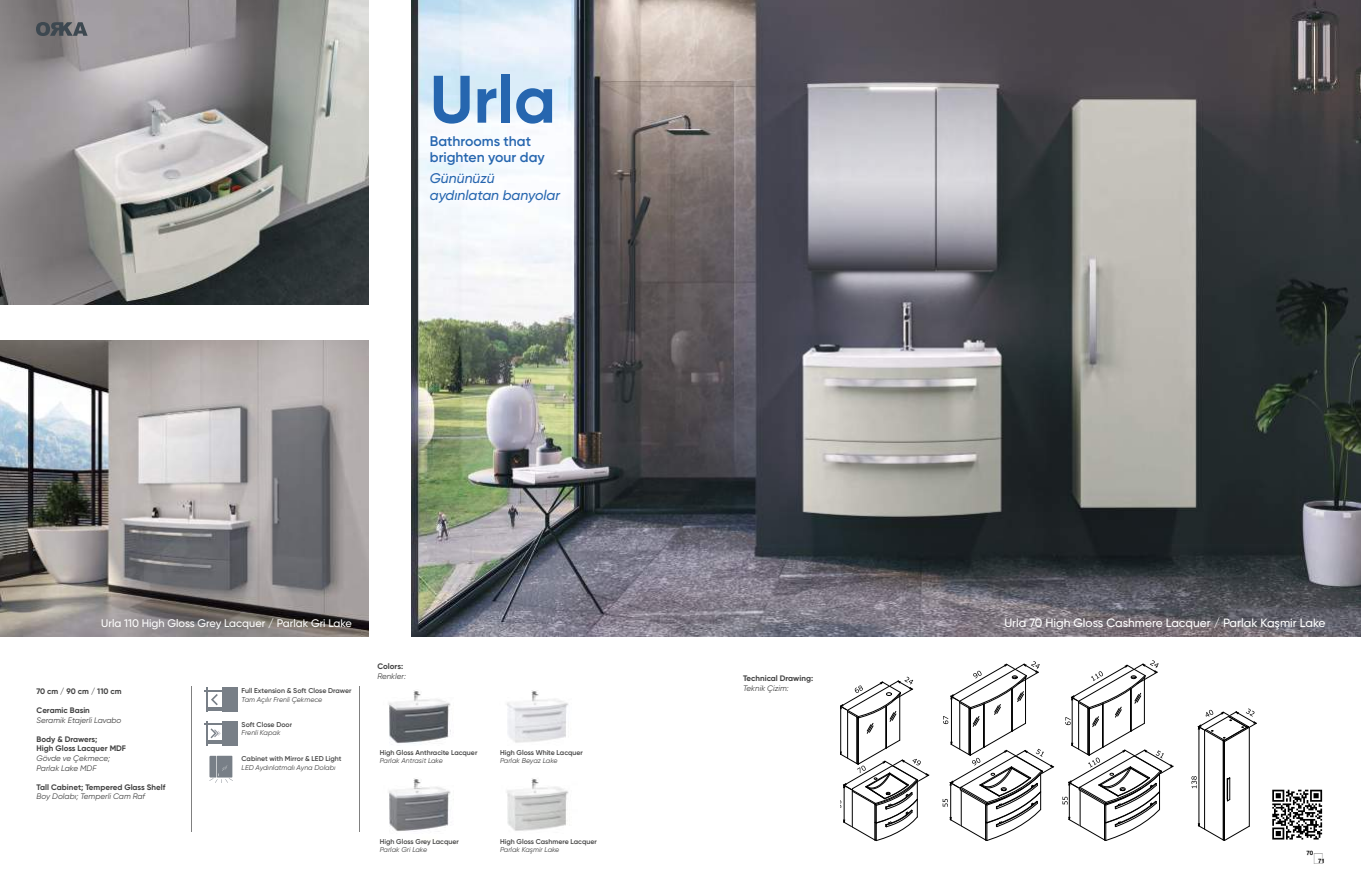
<style>
.page{position:relative;width:1361px;height:879px;background:#fff}
.page>*{position:absolute;margin:0;border:0;box-sizing:border-box;transform-origin:0 0}
.t1{font:700 67px "Gilroy";color:#2666af}
.t2{font:200 21px "Helvetica Neue";color:#000}
.t3{font:600 14px/16.8px "Gilroy";color:#2666af}
.t4{font:italic 500 14px/16.8px "Gilroy";color:#2666af}
.t5{font:500 12px "Gilroy";color:#fff}
.t6{font:500 11px "Gilroy";color:#fff}
.t7{font:700 8px/9.6px "Gilroy";color:#434343}
.t8{font:italic 8px/9.6px "Gilroy";color:#434343}
.t9{font:600 7px "Gilroy";color:#434343}
.t10{font:italic 7px "Gilroy";color:#434343}
.t11{font:700 6px "Helvetica Turk";color:#000}
</style>
<div class="page">
<img style="left:411px;top:0;width:950px;height:636px">
<img style="left:0;top:0;width:368px;height:304px">
<img style="left:0;top:340px;width:368px;height:296px">
<img style="left:388px;top:690px;width:63px;height:54px">
<img style="left:389px;top:778px;width:65px;height:54px">
<img style="left:507px;top:690px;width:62px;height:53px">
<img style="left:507px;top:778px;width:62px;height:53px">
<div style="left:222px;top:687px;width:16px;height:25px;background:#787f87"></div>
<svg style="left:205px;top:687px;width:17px;height:25px"></svg>
<div style="left:222px;top:721px;width:16px;height:24px;background:#787f87"></div>
<svg style="left:205px;top:721px;width:17px;height:24px"></svg>
<hr style="left:191px;top:686px;width:1px;height:145px;background:#808080">
<hr style="left:359px;top:686px;width:1px;height:145px;background:#808080">
<svg style="left:209px;top:756px;width:24px;height:26px"></svg>
<hr style="left:1204px;top:730px;width:1px;height:99px;background:#000">
<hr style="left:1249px;top:727px;width:1px;height:99px;background:#000">
<hr style="left:1198px;top:727px;width:1px;height:99px;background:#000">
<svg style="left:1226px;top:777px;width:4px;height:25px"></svg>
<hr style="left:1223px;top:741px;width:1px;height:99px;background:#000">
<hr style="left:1224px;top:741px;width:1px;height:99px;background:#000">
<svg style="left:1197px;top:822px;width:53px;height:19px"></svg>
<svg style="left:1191px;top:776px;width:5px;height:12px"></svg>
<svg style="left:1062px;top:660px;width:112px;height:181px"></svg>
<svg style="left:942px;top:661px;width:113px;height:180px"></svg>
<svg style="left:840px;top:677px;width:90px;height:164px"></svg>
<svg style="left:1197px;top:708px;width:60px;height:34px"></svg>
<svg style="left:1272px;top:789px;width:50px;height:50px"></svg>
<svg style="left:36px;top:22px;width:52px;height:14px"></svg>
<h1 class="t1" style="left:430px;top:57px;width:128px">Urla</h1>
<h3 class="t3" style="left:430px;top:132px;width:116px">Bathrooms that brighten your day</h3>
<h3 class="t4" style="left:430px;top:170px;width:132px">Gününüzü aydınlatan banyolar</h3>
<h3 class="t6" style="left:101px;top:616px;width:252px">Urla 110 High Gloss Grey Lacquer / Parlak Gri Lake</h3>
<p class="t7" style="left:37px;top:686px;width:87px">70 cm / 90 cm / 110 cm</p>
<p class="t7" style="left:37px;top:705px;width:55px">Ceramic Basin</p>
<p class="t8" style="left:37px;top:715px;width:86px">Seramik Etajerli Lavabo</p>
<p class="t7" style="left:37px;top:734px;width:91px">Body &amp; Drawers;<br>High Gloss Lacquer MDF</p>
<p class="t8" style="left:37px;top:753px;width:75px">Gövde ve Çekmece;<br>Parlak Lake MDF</p>
<p class="t7" style="left:37px;top:782px;width:130px">Tall Cabinet; Tempered Glass Shelf</p>
<p class="t8" style="left:37px;top:792px;width:110px">Boy Dolabı; Temperli Cam Raf</p>
<p class="t9" style="left:242px;top:686px;width:111px">Full Extension &amp; Soft Close Drawer</p>
<p class="t10" style="left:242px;top:695px;width:82px">Tam Açılır Frenli Çekmece</p>
<p class="t9" style="left:242px;top:720px;width:52px">Soft Close Door</p>
<p class="t10" style="left:242px;top:728px;width:40px">Frenli Kapak</p>
<p class="t9" style="left:242px;top:754px;width:101px">Cabinet with Mirror &amp; LED Light</p>
<p class="t10" style="left:242px;top:763px;width:95px">LED Aydınlatmalı Ayna Dolabı</p>
<p class="t7" style="left:377px;top:661px;width:27px">Colors:</p>
<p class="t8" style="left:377px;top:671px;width:30px">Renkler:</p>
<p class="t9" style="left:380px;top:748px;width:99px">High Gloss Anthracite Lacquer</p>
<p class="t10" style="left:380px;top:756px;width:65px">Parlak Antrasit Lake</p>
<p class="t9" style="left:500px;top:748px;width:84px">High Gloss White Lacquer</p>
<p class="t10" style="left:500px;top:756px;width:59px">Parlak Beyaz Lake</p>
<p class="t9" style="left:380px;top:837px;width:81px">High Gloss Grey Lacquer</p>
<p class="t10" style="left:380px;top:845px;width:49px">Parlak Gri Lake</p>
<p class="t9" style="left:500px;top:837px;width:98px">High Gloss Cashmere Lacquer</p>
<p class="t10" style="left:500px;top:845px;width:61px">Parlak Kaşmir Lake</p>
<p class="t7" style="left:743px;top:673px;width:72px">Technical Drawing:</p>
<p class="t8" style="left:743px;top:683px;width:47px">Teknik Çizim:</p>
<h3 class="t5" style="left:1004px;top:616px;width:323px">Urla 70 High Gloss Cashmere Lacquer / Parlak Kaşmir Lake</h3>
<p class="t11" style="left:1306px;top:848px;width:8px">70</p>
<h2 class="t2" style="left:1313px;top:840px;width:8px">/</h2>
<p class="t11" style="left:1318px;top:856px;width:8px">71</p>
</div>
